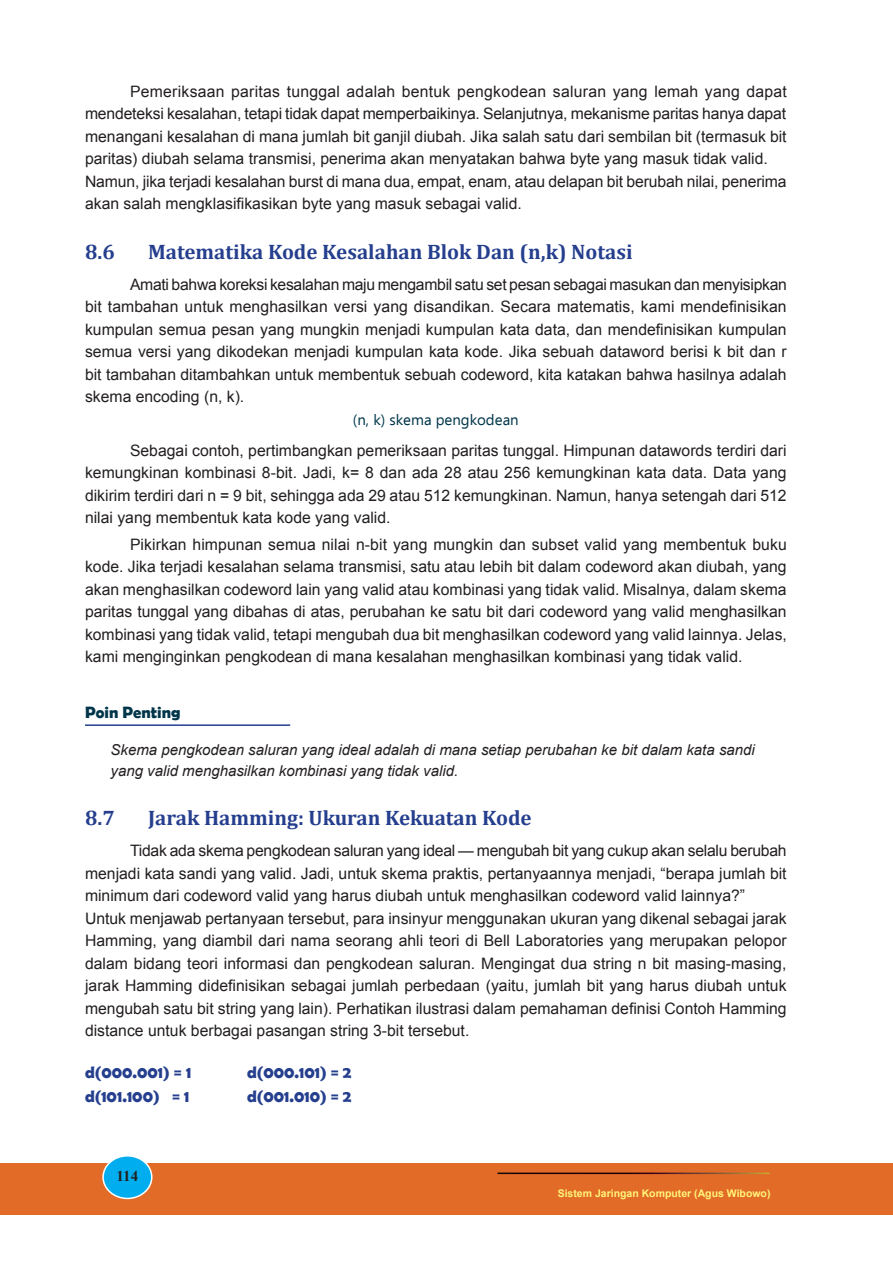
<style>
.page{position:relative;width:893px;height:1263px;background:#fff}
.page>*{position:absolute;margin:0;border:0;box-sizing:border-box;transform-origin:0 0}
.Sub_1{font:700 21px "Cambria";color:#253f8e}
.Sidebar_Kiri{font:700 16.5px "Berlin Sans FB Demi";color:#253f8e}
.t1{font:700 16.5px "Berlin Sans FB Demi";color:#01364a}
.Alinea{font:15.75px/22.5px "Arial";color:#231f20;text-align:justify}
.Menjorok_A{font:15.75px/22.5px "Arial";color:#231f20}
.Menjorok_A_Quote{font:italic 15px/21px "Arial";color:#231f20}
.Sidebar_Center{font:15px "Ebrima";color:#01364a}
.t2{font:700 15px "Times New Roman";color:#231f20}
.t3{font:700 10.5px "Arial";color:#fff57a}
</style>
<div class="page">
<div style="left:1px;top:1164px;width:892px;height:51px;background:#e16b27"></div>
<hr style="left:497px;top:1172px;width:273px;height:2px;background:#fff">
<div style="left:103px;top:1156px;width:49px;height:42px;background:#00aeef;border-radius:50%"></div>
<div style="left:102px;top:1155px;width:51px;height:44px;border:2px solid #fff;border-radius:50%"></div>
<hr style="left:85px;top:724px;width:205px;height:2px;background:#253f8e">
<p class="Alinea" style="left:85px;top:80px;width:703px;text-indent:45px">Pemeriksaan paritas tunggal adalah bentuk pengkodean saluran yang lemah yang dapat mendeteksi kesalahan, tetapi tidak dapat memperbaikinya. Selanjutnya, mekanisme paritas hanya dapat menangani kesalahan di mana jumlah bit ganjil diubah. Jika salah satu dari sembilan bit (termasuk bit paritas) diubah selama transmisi, penerima akan menyatakan bahwa byte yang masuk tidak valid.</p>
<p class="Menjorok_A" style="left:85px;top:170px;width:703px">Namun, jika terjadi kesalahan burst di mana dua, empat, enam, atau delapan bit berubah nilai, penerima akan salah mengklasifikasikan byte yang masuk sebagai valid.</p>
<p class="Sub_1" style="left:85px;top:237px;width:31px">8.6</p>
<p class="Sub_1" style="left:148px;top:237px;width:486px">Matematika Kode Kesalahan Blok Dan (n,k) Notasi</p>
<p class="Alinea" style="left:85px;top:273px;width:703px;text-indent:45px">Amati bahwa koreksi kesalahan maju mengambil satu set pesan sebagai masukan dan menyisipkan bit tambahan untuk menghasilkan versi yang disandikan. Secara matematis, kami mendefinisikan kumpulan semua pesan yang mungkin menjadi kumpulan kata data, dan mendefinisikan kumpulan semua versi yang dikodekan menjadi kumpulan kata kode. Jika sebuah dataword berisi k bit dan r bit tambahan ditambahkan untuk membentuk sebuah codeword, kita katakan bahwa hasilnya adalah skema encoding (n, k).</p>
<p class="Sidebar_Center" style="left:353px;top:409px;width:167px">(n, k) skema pengkodean</p>
<p class="Alinea" style="left:85px;top:439px;width:703px;text-indent:45px">Sebagai contoh, pertimbangkan pemeriksaan paritas tunggal. Himpunan datawords terdiri dari kemungkinan kombinasi 8-bit. Jadi, k= 8 dan ada 28 atau 256 kemungkinan kata data. Data yang dikirim terdiri dari n = 9 bit, sehingga ada 29 atau 512 kemungkinan. Namun, hanya setengah dari 512 nilai yang membentuk kata kode yang valid.</p>
<p class="Alinea" style="left:85px;top:533px;width:703px;text-indent:45px">Pikirkan himpunan semua nilai n-bit yang mungkin dan subset valid yang membentuk buku kode. Jika terjadi kesalahan selama transmisi, satu atau lebih bit dalam codeword akan diubah, yang akan menghasilkan codeword lain yang valid atau kombinasi yang tidak valid. Misalnya, dalam skema paritas tunggal yang dibahas di atas, perubahan ke satu bit dari codeword yang valid menghasilkan kombinasi yang tidak valid, tetapi mengubah dua bit menghasilkan codeword yang valid lainnya. Jelas, kami menginginkan pengkodean di mana kesalahan menghasilkan kombinasi yang tidak valid.</p>
<p class="t1" style="left:85px;top:703px;width:97px">Poin Penting</p>
<p class="Menjorok_A_Quote" style="left:111px;top:739px;width:646px">Skema pengkodean saluran yang ideal adalah di mana setiap perubahan ke bit dalam kata sandi yang valid menghasilkan kombinasi yang tidak valid.</p>
<p class="Sub_1" style="left:85px;top:803px;width:31px">8.7</p>
<p class="Sub_1" style="left:148px;top:803px;width:385px">Jarak Hamming: Ukuran Kekuatan Kode</p>
<p class="Alinea" style="left:85px;top:839px;width:703px;text-indent:45px">Tidak ada skema pengkodean saluran yang ideal — mengubah bit yang cukup akan selalu berubah menjadi kata sandi yang valid. Jadi, untuk skema praktis, pertanyaannya menjadi, “berapa jumlah bit minimum dari codeword valid yang harus diubah untuk menghasilkan codeword valid lainnya?”</p>
<p class="Menjorok_A" style="left:85px;top:907px;width:703px;text-align:justify">Untuk menjawab pertanyaan tersebut, para insinyur menggunakan ukuran yang dikenal sebagai jarak Hamming, yang diambil dari nama seorang ahli teori di Bell Laboratories yang merupakan pelopor dalam bidang teori informasi dan pengkodean saluran. Mengingat dua string n bit masing-masing, jarak Hamming didefinisikan sebagai jumlah perbedaan (yaitu, jumlah bit yang harus diubah untuk mengubah satu bit string yang lain). Perhatikan ilustrasi dalam pemahaman definisi Contoh Hamming distance untuk berbagai pasangan string 3-bit tersebut.</p>
<p class="Sidebar_Kiri" style="left:85px;top:1063px;width:108px">d(000.001) = 1</p>
<p class="Sidebar_Kiri" style="left:247px;top:1063px;width:106px">d(000.101) = 2</p>
<p class="Sidebar_Kiri" style="left:85px;top:1087px;width:106px">d(101.100) = 1</p>
<p class="Sidebar_Kiri" style="left:247px;top:1087px;width:106px">d(001.010) = 2</p>
<p class="t2" style="left:117px;top:1166px;width:23px">114</p>
<p class="t3" style="left:558px;top:1186px;width:214px">Sistem Jaringan Komputer (Agus Wibowo)</p>
</div>
